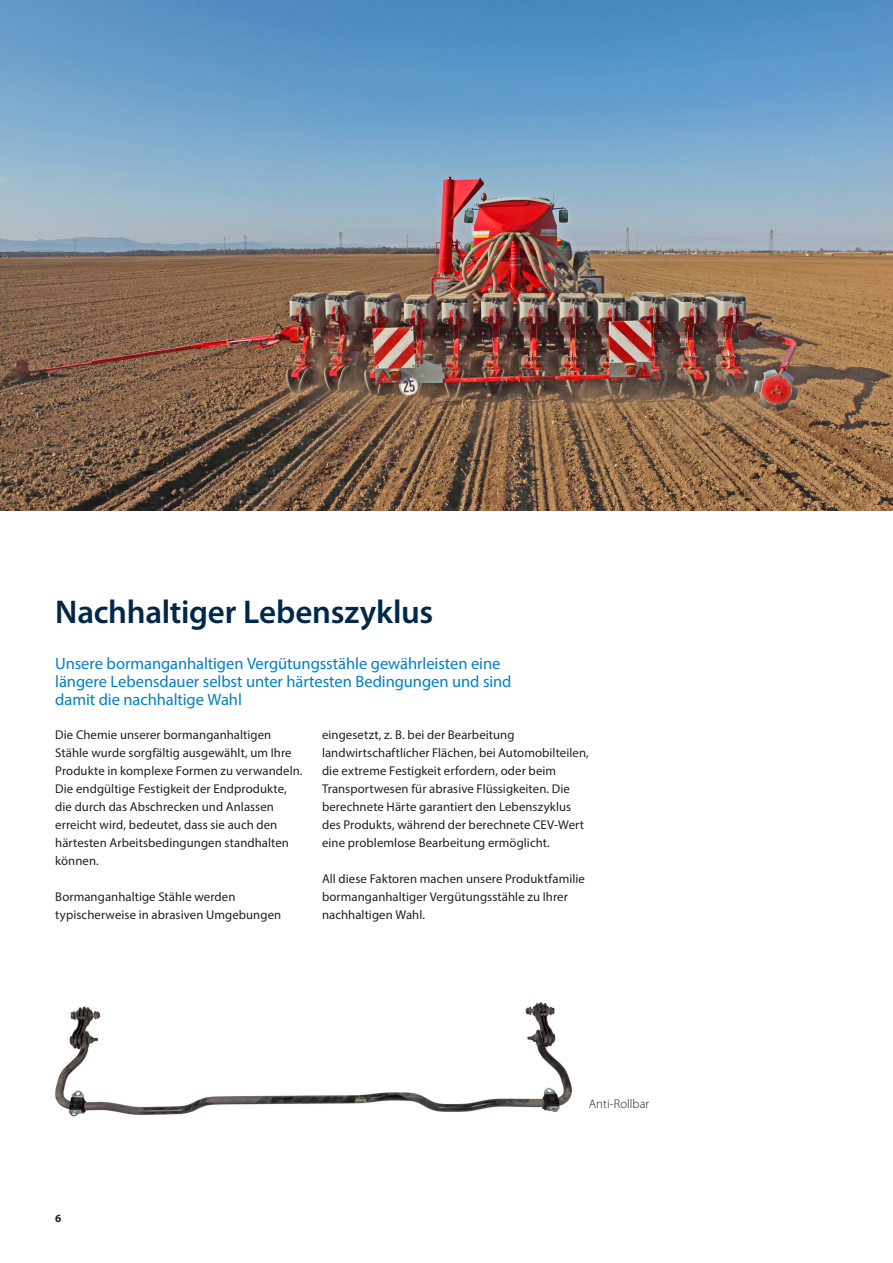
<style>
.page{position:relative;width:893px;height:1263px;background:#fff}
.page>*{position:absolute;margin:0;border:0;box-sizing:border-box;transform-origin:0 0}
.H2_22_24{font:600 33px "Myriad Pro";letter-spacing:-.01em;color:#00284a}
.Sub_head__from_other{font:16.5px/18px "Myriad Pro";letter-spacing:-.005em;color:#0080c5}
.t1{font:12.75px/18px "Myriad Pro";letter-spacing:.005em;color:#231f20}
.t2{font:300 12.75px "Myriad Pro";color:#231f20}
.t3{font:700 11.25px "Myriad Pro";color:#231f20}
</style>
<div class="page">
<img style="left:55px;top:1002px;width:517px;height:115px">
<img style="left:0;top:0;width:893px;height:510px">
<p class="H2_22_24" style="left:55px;top:594px;width:380px">Nachhaltiger Lebenszyklus</p>
<p class="Sub_head__from_other" style="left:55px;top:654px;width:458px">Unsere bormanganhaltigen Vergütungsstähle gewährleisten eine längere Lebensdauer selbst unter härtesten Bedingungen und sind damit die nachhaltige Wahl</p>
<p class="t1" style="left:55px;top:725px;width:249px">Die Chemie unserer bormanganhaltigen Stähle wurde sorgfältig ausgewählt, um Ihre Produkte in komplexe Formen zu verwandeln.<br>Die endgültige Festigkeit der Endprodukte, die durch das Abschrecken und Anlassen erreicht wird, bedeutet, dass sie auch den härtesten Arbeitsbedingungen standhalten können.</p>
<p class="t1" style="left:55px;top:887px;width:228px">Bormanganhaltige Stähle werden typischerweise in abrasiven Umgebungen</p>
<p class="t1" style="left:322px;top:725px;width:268px">eingesetzt, z. B. bei der Bearbeitung landwirtschaftlicher Flächen, bei Automobilteilen, die extreme Festigkeit erfordern, oder beim Transportwesen für abrasive Flüssigkeiten. Die berechnete Härte garantiert den Lebenszyklus des Produkts, während der berechnete CEV-Wert eine problemlose Bearbeitung ermöglicht.</p>
<p class="t1" style="left:322px;top:869px;width:264px">All diese Faktoren machen unsere Produktfamilie bormanganhaltiger Vergütungsstähle zu Ihrer nachhaltigen Wahl.</p>
<p class="t3" style="left:55px;top:1211px;width:8px">6</p>
<p class="t2" style="left:589px;top:1096px;width:62px">Anti-Rollbar</p>
</div>
